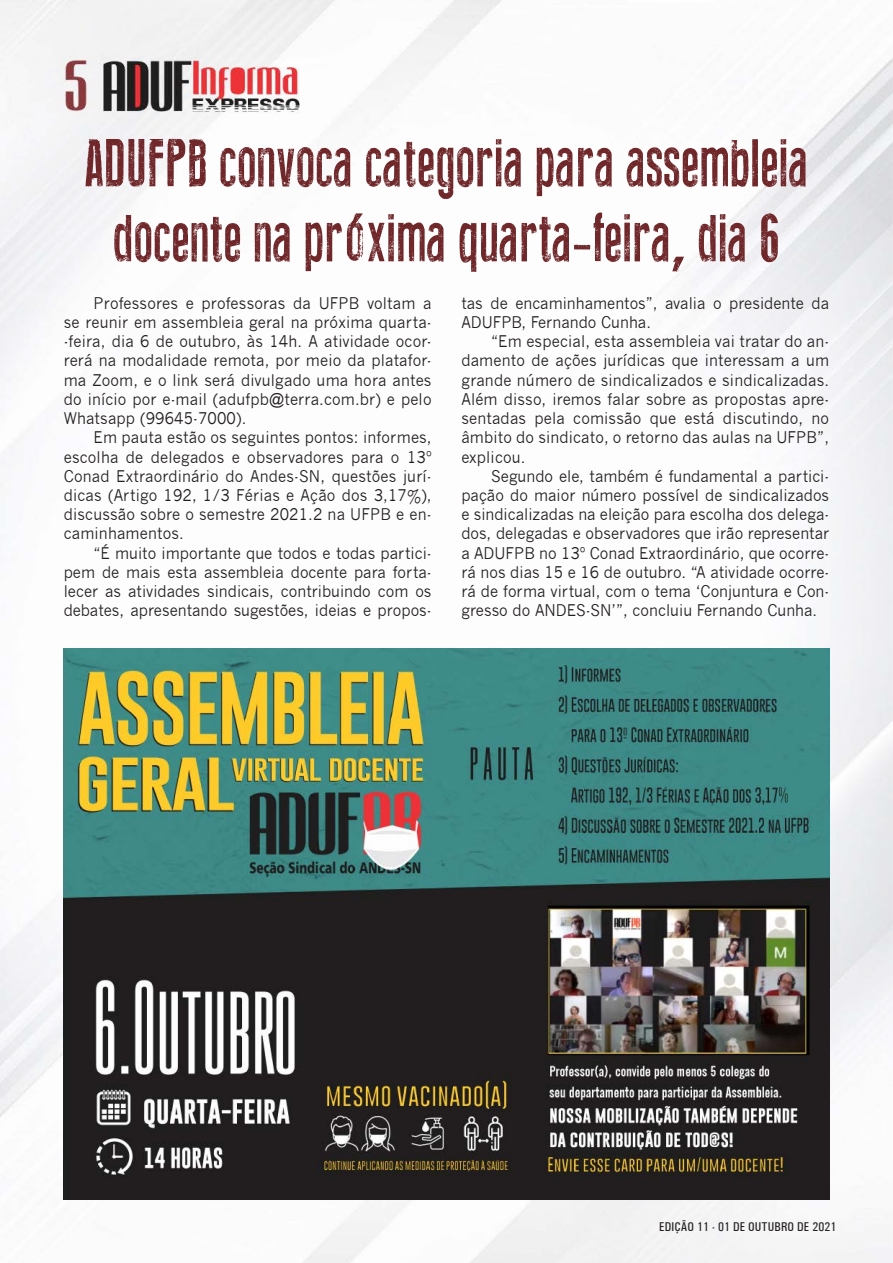
<style>
.page{position:relative;width:893px;height:1263px;background:#fff}
.page>*{position:absolute;margin:0;border:0;box-sizing:border-box;transform-origin:0 0}
.TEXTO_DO_JORNAL{font:67.5px/75px "Press Feeling Eroded";letter-spacing:.02em;color:#6f272a;text-align:center;scale:.9 1}
.TEXTO_DO_JORNAL-2{font:15.75px/19.2px "News Gothic";color:#231f20;text-align:justify;scale:.95 1}
.t1{font:500 12.75px "Univers Condensed";letter-spacing:.01em;color:#231f20}
</style>
<div class="page">
<img style="left:0;top:0;width:892px;height:1263px">
<img style="left:64px;top:649px;width:765px;height:550px">
<p class="TEXTO_DO_JORNAL" style="left:85px;top:126px;width:805px">ADUFPB convoca categoria para assembleia docente na próxima quarta-feira, dia 6</p>
<p class="TEXTO_DO_JORNAL-2" style="left:64px;top:294px;width:389px;text-indent:30px">Professores e professoras da UFPB voltam a se reunir em assembleia geral na próxima quarta--feira, dia 6 de outubro, às 14h. A atividade ocor&shy;rerá na modalidade remota, por meio da platafor&shy;ma Zoom, e o link será divulgado uma hora antes do início por e-mail (adufpb@terra.com.br) e pelo Whatsapp (99645-7000).</p>
<p class="TEXTO_DO_JORNAL-2" style="left:64px;top:428px;width:389px;text-indent:30px">Em pauta estão os seguintes pontos: informes, escolha de delegados e observadores para o 13º Conad Extraordinário do Andes-SN, questões jurí&shy;dicas (Artigo 192, 1/3 Férias e Ação dos 3,17%), discussão sobre o semestre 2021.2 na UFPB e en&shy;caminhamentos.</p>
<p class="TEXTO_DO_JORNAL-2" style="left:64px;top:543px;width:389px;text-indent:30px">“É muito importante que todos e todas partici&shy;pem de mais esta assembleia docente para forta&shy;lecer as atividades sindicais, contribuindo com os debates, apresentando sugestões, ideias e propos-</p>
<p class="TEXTO_DO_JORNAL-2" style="left:461px;top:294px;width:389px">tas de encaminhamentos”, avalia o presidente da<br>ADUFPB, Fernando Cunha.</p>
<p class="TEXTO_DO_JORNAL-2" style="left:461px;top:332px;width:389px;text-indent:30px">“Em especial, esta assembleia vai tratar do an&shy;damento de ações jurídicas que interessam a um grande número de sindicalizados e sindicalizadas.<br>Além disso, iremos falar sobre as propostas apre&shy;sentadas pela comissão que está discutindo, no âmbito do sindicato, o retorno das aulas na UFPB”, explicou.</p>
<p class="TEXTO_DO_JORNAL-2" style="left:461px;top:466px;width:389px;text-indent:30px">Segundo ele, também é fundamental a partici&shy;pação do maior número possível de sindicalizados e sindicalizadas na eleição para escolha dos delega&shy;dos, delegadas e observadores que irão representar a ADUFPB no 13º Conad Extraordinário, que ocorre&shy;rá nos dias 15 e 16 de outubro. “A atividade ocorre&shy;rá de forma virtual, com o tema ‘Conjuntura e Con&shy;gresso do ANDES-SN’”, concluiu Fernando Cunha.</p>
<p class="t1" style="left:659px;top:1219px;width:179px">EDIÇÃO 11 - 01 DE OUTUBRO DE 2021</p>
</div>
